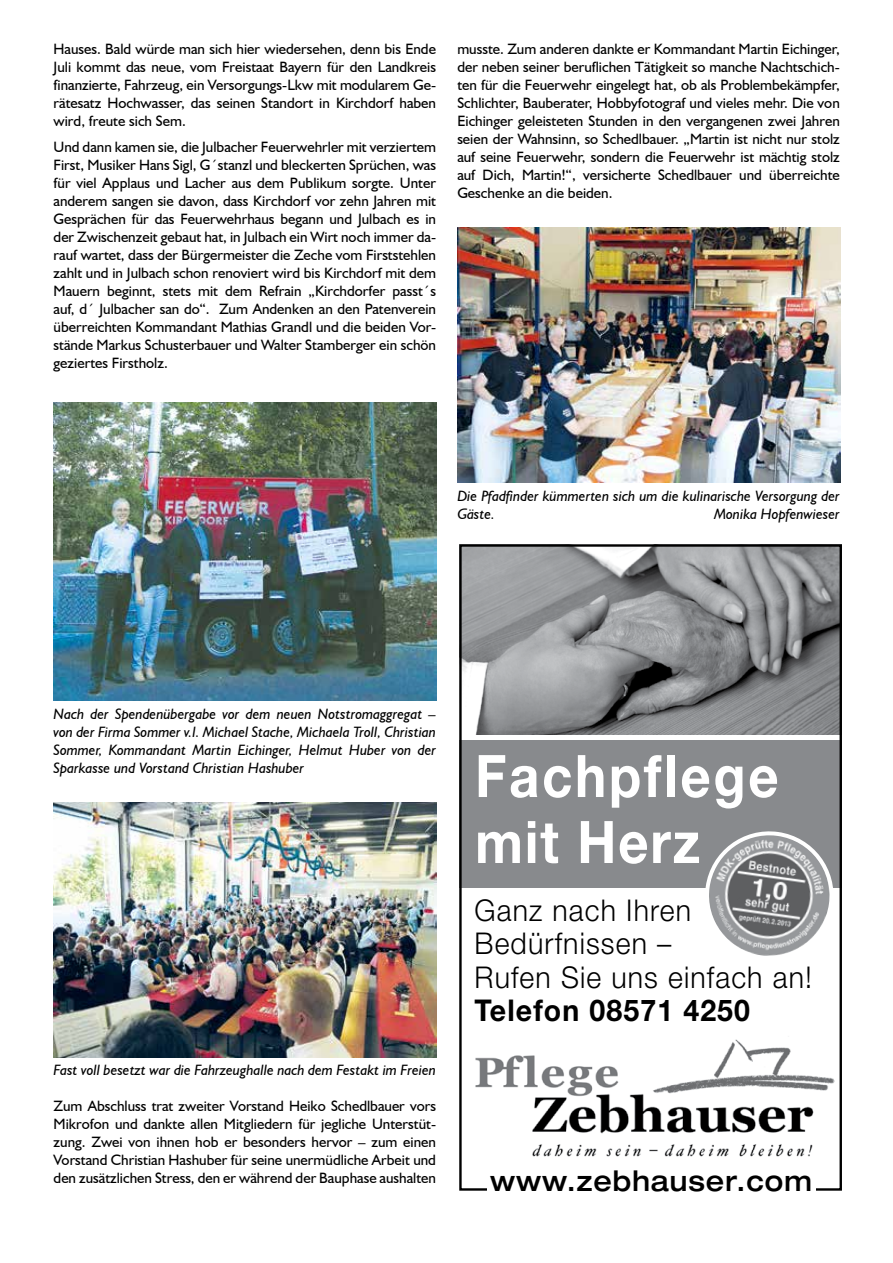
<style>
.page{position:relative;width:893px;height:1263px;background:#fff}
.page>*{position:absolute;margin:0;border:0;box-sizing:border-box;transform-origin:0 0}
.t1{font:700 58.65px/66px "Helvetica Neue East A";letter-spacing:.05em;color:#fff;scale:.9 1}
.t2{font:300 30px/33.6px "Helvetica Neue";letter-spacing:.04em;color:#000;scale:.95 1}
.t3{font:700 30px "Helvetica Neue";letter-spacing:.04em;color:#000;scale:.95 1}
.t4{font:500 expanded 28.35px "Helvetica Neue";letter-spacing:.04em;color:#000;scale:.9 1}
.t5{font:15px/18px "Humanist 521 BT";color:#000;text-align:justify}
.t6{font:italic 15px/18px "Humanist 521 BT";color:#000;text-align:justify}
</style>
<div class="page">
<img style="left:54px;top:402px;width:382px;height:299px">
<img style="left:54px;top:802px;width:382px;height:255px">
<img style="left:462px;top:547px;width:377px;height:188px">
<div style="left:459px;top:740px;width:383px;height:148px;background:#888a8d"></div>
<svg style="left:748px;top:831px;width:42px;height:4px"></svg>
<img style="left:705px;top:835px;width:128px;height:121px">
<div style="left:459px;top:544px;width:383px;height:647px;border:2px solid #000"></div>
<div style="left:487px;top:1187px;width:328px;height:8px;background:#fff"></div>
<img style="left:475px;top:1039px;width:360px;height:118px">
<img style="left:457px;top:227px;width:383px;height:256px">
<p class="t5" style="left:54px;top:40px;width:384px">Hauses. Bald würde man sich hier wiedersehen, denn bis Ende Juli kommt das neue, vom Freistaat Bayern für den Landkreis finanzierte, Fahrzeug, ein Versorgungs-Lkw mit modularem Ge&shy;rätesatz Hochwasser, das seinen Standort in Kirchdorf haben wird, freute sich Sem.</p>
<p class="t5" style="left:54px;top:138px;width:384px">Und dann kamen sie, die Julbacher Feuerwehrler mit verziertem First, Musiker Hans Sigl, G´stanzl und bleckerten Sprüchen, was für viel Applaus und Lacher aus dem Publikum sorgte. Unter anderem sangen sie davon, dass Kirchdorf vor zehn Jahren mit Gesprächen für das Feuerwehrhaus begann und Julbach es in der Zwischenzeit gebaut hat, in Julbach ein Wirt noch immer da&shy;rauf wartet, dass der Bürgermeister die Zeche vom Firststehlen zahlt und in Julbach schon renoviert wird bis Kirchdorf mit dem Mauern beginnt, stets mit dem Refrain „Kirchdorfer passt´s auf, d´ Julbacher san do“. Zum Andenken an den Patenverein überreichten Kommandant Mathias Grandl und die beiden Vor&shy;stände Markus Schusterbauer und Walter Stamberger ein schön geziertes Firstholz.</p>
<p class="t5" style="left:457px;top:40px;width:384px">musste. Zum anderen dankte er Kommandant Martin Eichinger, der neben seiner beruflichen Tätigkeit so manche Nachtschich&shy;ten für die Feuerwehr eingelegt hat, ob als Problembekämpfer, Schlichter, Bauberater, Hobbyfotograf und vieles mehr. Die von Eichinger geleisteten Stunden in den vergangenen zwei Jahren seien der Wahnsinn, so Schedlbauer. „Martin ist nicht nur stolz auf seine Feuerwehr, sondern die Feuerwehr ist mächtig stolz auf Dich, Martin!“, versicherte Schedlbauer und überreichte Geschenke an die beiden.</p>
<p class="t6" style="left:457px;top:486px;width:384px">Die Pfadfinder kümmerten sich um die kulinarische Versorgung der<br>Gäste.</p>
<p class="t6" style="left:714px;top:504px;width:127px">Monika Hopfenwieser</p>
<p class="t6" style="left:54px;top:704px;width:384px">Nach der Spendenübergabe vor dem neuen Notstromaggregat – von der Firma Sommer v.l. Michael Stache, Michaela Troll, Christian Sommer, Kommandant Martin Eichinger, Helmut Huber von der Sparkasse und Vorstand Christian Hashuber</p>
<p class="t6" style="left:54px;top:1061px;width:384px">Fast voll besetzt war die Fahrzeughalle nach dem Festakt im Freien</p>
<p class="t5" style="left:54px;top:1096px;width:384px">Zum Abschluss trat zweiter Vorstand Heiko Schedlbauer vors Mikrofon und dankte allen Mitgliedern für jegliche Unterstüt&shy;zung. Zwei von ihnen hob er besonders hervor – zum einen Vorstand Christian Hashuber für seine unermüdliche Arbeit und den zusätzlichen Stress, den er während der Bauphase aushalten</p>
<h1 class="t1" style="left:475px;top:744px;width:339px">Fachpflege mit Herz</h1>
<h2 class="t2" style="left:475px;top:892px;width:357px">Ganz nach Ihren<br>Bedürfnissen –<br>Rufen Sie uns einfach an!</h2>
<h2 class="t3" style="left:475px;top:992px;width:292px">Telefon 08571 4250</h2>
<h3 class="t4" style="left:490px;top:1163px;width:359px">www.zebhauser.com</h3>
</div>
